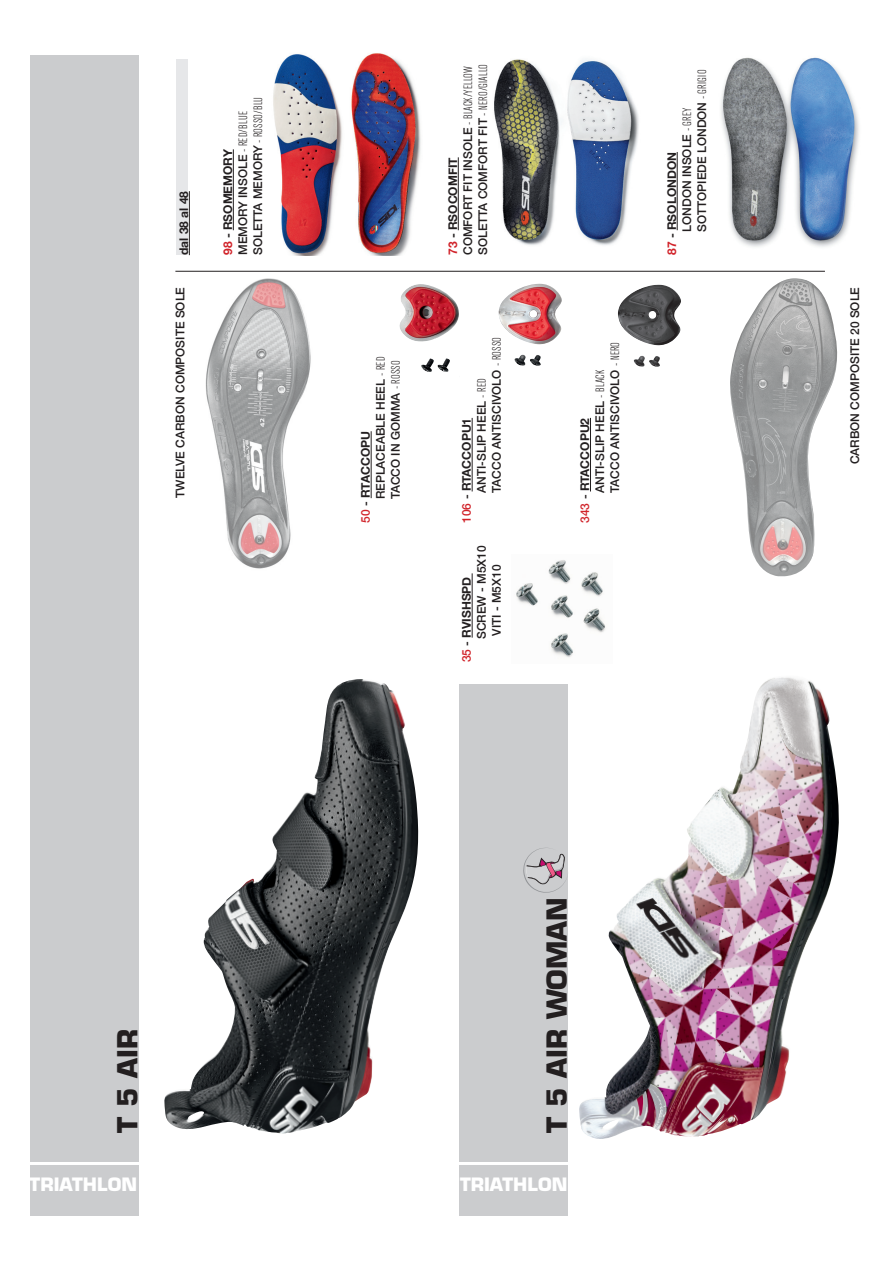
<style>
.page{position:relative;width:893px;height:1263px;background:#fff}
.page>*{position:absolute;margin:0;border:0;box-sizing:border-box;transform-origin:0 0}
.t1{font:700 27px "Eurostile";color:#231f20}
.t2{font:700 18px "Eurostile";color:#fff}
.t3{font:500 12px/15px "Helvetica Neue";color:#231f20}
.t4{font:700 12px "Helvetica Neue";color:#231f20}
.s1{font-weight:700;color:#d1232a}
.s2{font-weight:700}
.s3{font-weight:300;font-size:9px}
.s4{font-family:"Akzidenz Grotesk BE";font-weight:300;font-stretch:condensed}
.s5{color:#d1232a}
</style>
<div class="page">
<img style="left:164px;top:679px;width:255px;height:455px">
<div style="left:30px;top:55px;width:109px;height:1161px;background:#cbccce"></div>
<img style="left:205px;top:278px;width:106px;height:291px">
<img style="left:399px;top:284px;width:60px;height:88px">
<hr style="left:371px;top:431px;width:1px;height:67px;background:#231f20">
<img style="left:516px;top:560px;width:90px;height:98px">
<hr style="left:472px;top:573px;width:1px;height:65px;background:#231f20">
<hr style="left:175px;top:271px;width:650px;height:1px;background:#231f20">
<hr style="left:472px;top:418px;width:1px;height:73px;background:#231f20">
<img style="left:498px;top:284px;width:64px;height:82px">
<img style="left:579px;top:677px;width:260px;height:462px">
<div style="left:459px;top:685px;width:109px;height:531px;background:#cbccce"></div>
<img style="left:730px;top:278px;width:108px;height:298px">
<hr style="left:28px;top:1162px;width:542px;height:3px;background:#fff">
<hr style="left:590px;top:418px;width:1px;height:73px;background:#231f20">
<img style="left:618px;top:285px;width:63px;height:82px">
<img style="left:721px;top:57px;width:138px;height:190px">
<hr style="left:677px;top:152px;width:1px;height:78px;background:#231f20">
<hr style="left:458px;top:157px;width:1px;height:73px;background:#231f20">
<img style="left:494px;top:59px;width:145px;height:186px">
<hr style="left:233px;top:149px;width:1px;height:81px;background:#231f20">
<img style="left:273px;top:53px;width:148px;height:202px">
<div style="left:176px;top:60px;width:12px;height:195px;background:#e6e7e9"></div>
<hr style="left:189px;top:191px;width:1px;height:64px;background:#231f20">
<svg style="left:523px;top:847px;width:43px;height:46px"></svg>
<p class="t4" style="left:174px;top:255px;width:65px;rotate:-90deg">dal 38 al 48</p>
<p class="t3" style="left:172px;top:498px;width:212px;rotate:-90deg">TWELVE CARBON COMPOSITE SOLE</p>
<p class="t3" style="left:219px;top:255px;width:160px;rotate:-90deg"><span class="s1">98</span> <span class="s2">- RSOMEMORY<br></span>MEMORY INSOLE <span class="s3">-</span> <span class="s4">RED/BLUE<br></span>SOLETTA MEMORY <span class="s3">-</span> <span class="s4">ROSSO/BLU</span></p>
<p class="t3" style="left:357px;top:499px;width:144px;text-indent:-23px;rotate:-90deg"><span class="s5">50</span> - <span class="s2">RTACCOPU<br></span>REPLACEABLE HEEL <span class="s3">-</span> <span class="s4">RED<br></span>TACCO IN GOMMA <span class="s3">-</span> <span class="s4">ROSSO</span></p>
<p class="t3" style="left:444px;top:255px;width:192px;rotate:-90deg"><span class="s1">73</span> <span class="s2">- RSOCOMFIT<br></span>COMFORT FIT INSOLE <span class="s3">-</span> <span class="s4">BLACK/YELLOW<br></span>SOLETTA COMFORT FIT <span class="s3">-</span> <span class="s4">NERO/GIALLO</span></p>
<p class="t3" style="left:458px;top:493px;width:157px;text-indent:-30px;rotate:-90deg"><span class="s5">106</span> - <span class="s2">RTACCOPU1<br></span>ANTI-SLIP HEEL <span class="s3">-</span> <span class="s4">RED<br></span>TACCO ANTISCIVOLO <span class="s3">-</span> <span class="s4">ROSSO</span></p>
<p class="t3" style="left:458px;top:639px;width:95px;text-indent:-23px;rotate:-90deg"><span class="s5">35</span> - <span class="s2">RVISHSPD<br></span>SCREW - M5X10<br>VITI - M5X10</p>
<p class="t3" style="left:577px;top:493px;width:152px;text-indent:-30px;rotate:-90deg"><span class="s5">343</span> - <span class="s2">RTACCOPU2<br></span>ANTI-SLIP HEEL <span class="s3">-</span> <span class="s4">BLACK<br></span>TACCO ANTISCIVOLO <span class="s3">-</span> <span class="s4">NERO</span></p>
<p class="t3" style="left:663px;top:232px;width:164px;text-indent:-23px;rotate:-90deg"><span class="s1">87</span> <span class="s2">- RSOLONDON<br></span>LONDON INSOLE <span class="s3">-</span> <span class="s4">GREY<br></span>SOTTOPIEDE LONDON <span class="s3">-</span> <span class="s4">GRIGIO</span></p>
<h1 class="t1" style="left:111px;top:1133px;width:105px;rotate:-90deg">T 5 AIR</h1>
<h1 class="t1" style="left:540px;top:1133px;width:237px;rotate:-90deg">T 5 AIR WOMAN</h1>
<h2 class="t2" style="left:30px;top:1173px;width:109px">TRIATHLON</h2>
<h2 class="t2" style="left:460px;top:1173px;width:109px">TRIATHLON</h2>
<p class="t3" style="left:846px;top:464px;width:179px;rotate:-90deg">CARBON COMPOSITE 20 SOLE</p>
</div>
